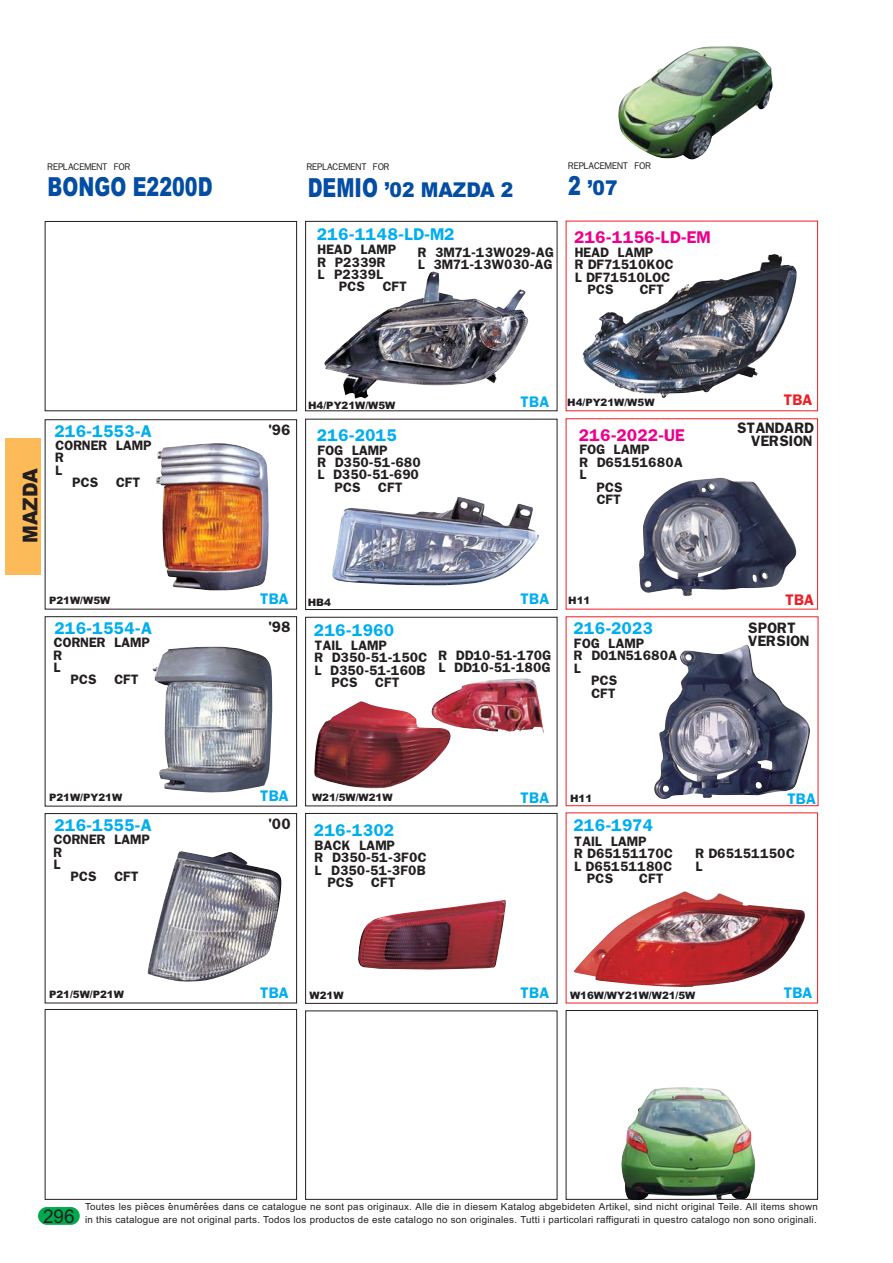
<style>
.page{position:relative;width:893px;height:1263px;background:#fff}
.page>*{position:absolute;margin:0;border:0;box-sizing:border-box;transform-origin:0 0}
.t1{font:900 26.25px "Arial";color:#034da2;scale:.73 1}
.t2{font:900 20.4px "Arial";color:#034da2;scale:.92 1}
.t3{font:900 20.4px "Arial";color:#231f20;scale:.92 1}
.t4{font:18.9px "Arial";color:#231f20}
.t5{font:14.55px "Franklin Demi";color:#00aeef}
.t6{font:14.55px "Franklin Demi";color:#ec008c}
.t7{font:13.2px "Franklin Demi";color:#00aeef}
.t8{font:13.2px "Franklin Demi";color:#ed1e25}
.t9{font:12.9px/13.2px "Franklin Demi";color:#231f20;text-align:right}
.t10{font:11.7px/12.5px "Franklin Demi";color:#231f20}
.t11{font:900 10.2px "Arial";color:#231f20}
.t12{font:9.75px/13.2px "Arial";letter-spacing:.025em;color:#231f20}
.t13{font:8.25px "Franklin";color:#231f20}
.s1{font-size:26.25px}
</style>
<div class="page">
<div style="left:38px;top:1207px;width:42px;height:18px;background:#00ab4e;border-radius:9px"></div>
<div style="left:5px;top:438px;width:36px;height:137px;background:#fdba58"></div>
<svg style="left:44px;top:221px;width:253px;height:979px"></svg>
<img style="left:438px;top:679px;width:106px;height:54px">
<img style="left:314px;top:701px;width:139px;height:87px">
<div style="left:305px;top:617px;width:252px;height:189px;border:1px solid #231f20"></div>
<img style="left:358px;top:900px;width:148px;height:70px">
<div style="left:305px;top:813px;width:252px;height:191px;border:1px solid #231f20"></div>
<img style="left:324px;top:271px;width:205px;height:128px">
<div style="left:305px;top:221px;width:252px;height:190px;border:1px solid #231f20"></div>
<div style="left:305px;top:1011px;width:252px;height:189px;border:1px solid #231f20"></div>
<img style="left:332px;top:497px;width:207px;height:88px">
<div style="left:305px;top:419px;width:252px;height:191px;border:1px solid #231f20"></div>
<img style="left:582px;top:254px;width:215px;height:144px">
<div style="left:566px;top:1010px;width:252px;height:190px;border:1px solid #231f20"></div>
<img style="left:573px;top:891px;width:232px;height:96px">
<img style="left:639px;top:477px;width:158px;height:119px">
<img style="left:654px;top:644px;width:156px;height:155px">
<img style="left:618px;top:46px;width:155px;height:113px">
<img style="left:621px;top:1087px;width:135px;height:113px">
<p class="t13" style="left:48px;top:164px;width:84px">REPLACEMENT FOR</p>
<h1 class="t1" style="left:48px;top:172px;width:227px">BONGO E2200D</h1>
<p class="t13" style="left:307px;top:163px;width:84px">REPLACEMENT FOR</p>
<p class="t13" style="left:568px;top:162px;width:84px">REPLACEMENT FOR</p>
<h2 class="t2" style="left:308px;top:178px;width:225px"><span class="s1">DEMIO</span> ’02 MAZDA 2</h2>
<h2 class="t2" style="left:568px;top:176px;width:55px"><span class="s1">2</span> ’07</h2>
<p class="t5" style="left:317px;top:229px;width:139px">216-1148-LD-M2</p>
<p class="t10" style="left:318px;top:245px;width:80px">HEAD LAMP</p>
<p class="t10" style="left:318px;top:257px;width:70px">R P2339R</p>
<p class="t10" style="left:318px;top:270px;width:67px">L P2339L</p>
<p class="t10" style="left:339px;top:282px;width:28px">PCS</p>
<p class="t10" style="left:382px;top:282px;width:26px">CFT</p>
<p class="t10" style="left:418px;top:247px;width:137px">R 3M71-13W029-AG<br>L 3M71-13W030-AG</p>
<p class="t6" style="left:574px;top:231px;width:138px">216-1156-LD-EM</p>
<p class="t10" style="left:575px;top:247px;width:80px">HEAD LAMP</p>
<p class="t10" style="left:575px;top:260px;width:101px">R DF71510KOC</p>
<p class="t10" style="left:575px;top:272px;width:97px">L DF71510LOC</p>
<p class="t10" style="left:587px;top:285px;width:28px">PCS</p>
<p class="t10" style="left:639px;top:285px;width:26px">CFT</p>
<h2 class="t3" style="left:19px;top:543px;width:82px;rotate:-90deg">MAZDA</h2>
<p class="t5" style="left:54px;top:426px;width:99px">216-1553-A</p>
<p class="t10" style="left:55px;top:441px;width:98px">CORNER LAMP</p>
<p class="t10" style="left:55px;top:453px;width:10px">R</p>
<p class="t10" style="left:55px;top:465px;width:9px">L</p>
<p class="t10" style="left:72px;top:478px;width:28px">PCS</p>
<p class="t10" style="left:116px;top:478px;width:26px">CFT</p>
<p class="t9" style="left:269px;top:425px;width:23px">'96</p>
<p class="t11" style="left:308px;top:400px;width:89px">H4/PY21W/W5W</p>
<p class="t5" style="left:317px;top:429px;width:82px">216-2015</p>
<p class="t10" style="left:317px;top:445px;width:72px">FOG LAMP</p>
<p class="t10" style="left:317px;top:458px;width:105px">R D350-51-680</p>
<p class="t10" style="left:317px;top:470px;width:103px">L D350-51-690</p>
<p class="t10" style="left:334px;top:482px;width:28px">PCS</p>
<p class="t10" style="left:378px;top:482px;width:26px">CFT</p>
<p class="t7" style="left:520px;top:396px;width:31px">TBA</p>
<p class="t11" style="left:567px;top:397px;width:89px">H4/PY21W/W5W</p>
<p class="t8" style="left:783px;top:394px;width:31px">TBA</p>
<p class="t6" style="left:579px;top:429px;width:107px">216-2022-UE</p>
<p class="t10" style="left:579px;top:445px;width:72px">FOG LAMP</p>
<p class="t10" style="left:579px;top:457px;width:105px">R D65151680A</p>
<p class="t10" style="left:579px;top:470px;width:9px">L</p>
<p class="t10" style="left:596px;top:482px;width:28px">PCS</p>
<p class="t10" style="left:596px;top:494px;width:26px">CFT</p>
<p class="t9" style="left:737px;top:423px;width:79px">STANDARD<br>VERSION</p>
<p class="t11" style="left:49px;top:595px;width:63px">P21W/W5W</p>
<p class="t7" style="left:260px;top:593px;width:31px">TBA</p>
<p class="t5" style="left:54px;top:623px;width:99px">216-1554-A</p>
<p class="t10" style="left:53px;top:638px;width:98px">CORNER LAMP</p>
<p class="t10" style="left:53px;top:650px;width:10px">R</p>
<p class="t10" style="left:53px;top:663px;width:9px">L</p>
<p class="t10" style="left:71px;top:675px;width:28px">PCS</p>
<p class="t10" style="left:114px;top:675px;width:26px">CFT</p>
<p class="t9" style="left:269px;top:622px;width:24px">'98</p>
<p class="t11" style="left:308px;top:596px;width:25px">HB4</p>
<p class="t7" style="left:520px;top:593px;width:31px">TBA</p>
<p class="t5" style="left:314px;top:624px;width:82px">216-1960</p>
<p class="t10" style="left:314px;top:640px;width:74px">TAIL LAMP</p>
<p class="t10" style="left:314px;top:653px;width:114px">R D350-51-150C</p>
<p class="t10" style="left:314px;top:665px;width:112px">L D350-51-160B</p>
<p class="t10" style="left:331px;top:678px;width:28px">PCS</p>
<p class="t10" style="left:375px;top:678px;width:26px">CFT</p>
<p class="t10" style="left:438px;top:650px;width:114px">R DD10-51-170G<br>L DD10-51-180G</p>
<p class="t11" style="left:568px;top:594px;width:24px">H11</p>
<p class="t8" style="left:785px;top:594px;width:31px">TBA</p>
<p class="t5" style="left:573px;top:623px;width:81px">216-2023</p>
<p class="t10" style="left:574px;top:639px;width:72px">FOG LAMP</p>
<p class="t10" style="left:574px;top:651px;width:105px">R D01N51680A</p>
<p class="t10" style="left:574px;top:663px;width:9px">L</p>
<p class="t10" style="left:591px;top:676px;width:28px">PCS</p>
<p class="t10" style="left:591px;top:688px;width:26px">CFT</p>
<p class="t9" style="left:748px;top:623px;width:63px;text-align:left">SPORT<br>VERSION</p>
<p class="t11" style="left:49px;top:792px;width:75px">P21W/PY21W</p>
<p class="t7" style="left:260px;top:790px;width:31px">TBA</p>
<p class="t11" style="left:312px;top:791px;width:82px">W21/5W/W21W</p>
<p class="t7" style="left:520px;top:793px;width:31px">TBA</p>
<p class="t11" style="left:570px;top:792px;width:24px">H11</p>
<p class="t7" style="left:787px;top:794px;width:31px">TBA</p>
<p class="t5" style="left:54px;top:819px;width:99px">216-1555-A</p>
<p class="t10" style="left:53px;top:835px;width:98px">CORNER LAMP</p>
<p class="t10" style="left:53px;top:847px;width:10px">R</p>
<p class="t10" style="left:53px;top:860px;width:9px">L</p>
<p class="t10" style="left:71px;top:872px;width:28px">PCS</p>
<p class="t10" style="left:114px;top:872px;width:26px">CFT</p>
<p class="t9" style="left:269px;top:818px;width:24px">'00</p>
<p class="t5" style="left:314px;top:824px;width:82px">216-1302</p>
<p class="t10" style="left:315px;top:840px;width:82px">BACK LAMP</p>
<p class="t10" style="left:315px;top:853px;width:113px">R D350-51-3F0C</p>
<p class="t10" style="left:315px;top:865px;width:112px">L D350-51-3F0B</p>
<p class="t10" style="left:327px;top:878px;width:28px">PCS</p>
<p class="t10" style="left:371px;top:878px;width:26px">CFT</p>
<p class="t5" style="left:573px;top:819px;width:81px">216-1974</p>
<p class="t10" style="left:574px;top:837px;width:74px">TAIL LAMP</p>
<p class="t10" style="left:574px;top:849px;width:100px">R D65151170C</p>
<p class="t10" style="left:574px;top:861px;width:100px">L D65151180C</p>
<p class="t10" style="left:587px;top:874px;width:28px">PCS</p>
<p class="t10" style="left:639px;top:874px;width:26px">CFT</p>
<p class="t10" style="left:695px;top:849px;width:101px">R D65151150C<br>L</p>
<p class="t11" style="left:49px;top:989px;width:76px">P21/5W/P21W</p>
<p class="t7" style="left:260px;top:987px;width:31px">TBA</p>
<p class="t11" style="left:310px;top:989px;width:36px">W21W</p>
<p class="t7" style="left:520px;top:988px;width:31px">TBA</p>
<p class="t11" style="left:570px;top:989px;width:127px">W16W/WY21W/W21/5W</p>
<p class="t7" style="left:783px;top:987px;width:31px">TBA</p>
<h3 class="t4" style="left:43px;top:1209px;width:33px">296</h3>
<p class="t12" style="left:85px;top:1201px;width:734px">Toutes les pieces enumerees dans ce catalogue ne sont pas originaux. Alle die in diesem Katalog abgebideten Artikel, sind nicht original Teile. All items shown in this catalogue are not original parts. Todos los productos de este catalogo no son originales. Tutti i particolari raffigurati in questro catalogo non sono originali.</p>
</div>
